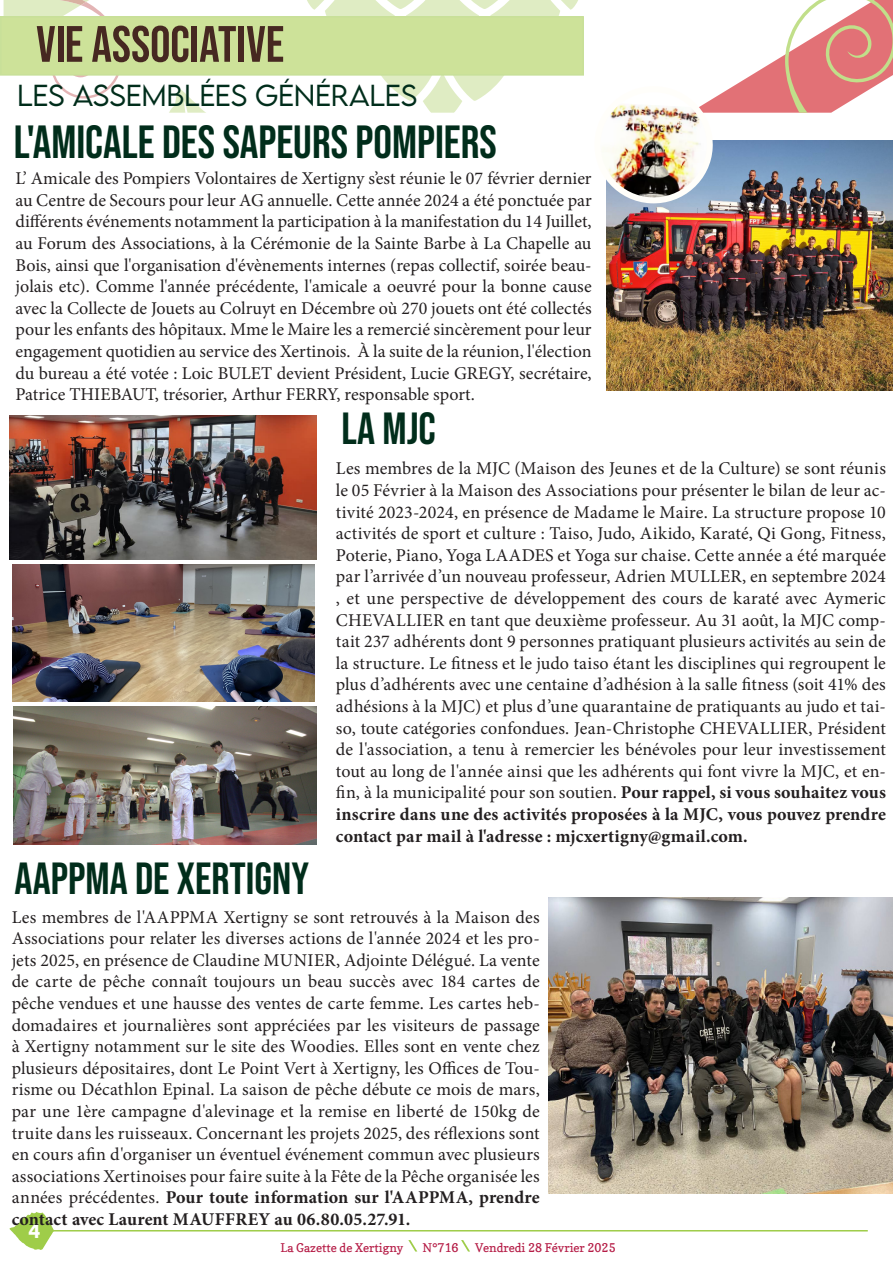
<style>
.page{position:relative;width:893px;height:1263px;background:#fff}
.page>*{position:absolute;margin:0;border:0;box-sizing:border-box;transform-origin:0 0}
.t1{font:51px "Bebas Neue";color:#462821}
.t2{font:46.5px "Bebas Neue";color:#012d1b}
.t3{font:45px "Bebas Neue";color:#012d1b}
.t4{font:300 27px "LEMONMILK";letter-spacing:-.015em;color:#002d1b}
.t5{font:700 21px "Ubuntu";color:#fff}
.t6{font:18px/21.6px "Minion Pro";color:#231f20;text-align:justify}
.t7{font:12px "Copse";color:#b51c46}
.s1{font-weight:700}
</style>
<div class="page">
<svg style="left:408px;top:1240px;width:9px;height:11px"></svg>
<svg style="left:461px;top:1240px;width:9px;height:11px"></svg>
<hr style="left:17px;top:1230px;width:851px;height:1px;background:#9fcd49">
<svg style="left:9px;top:1212px;width:45px;height:38px"></svg>
<svg style="left:4px;top:0;width:202px;height:113px"></svg>
<div style="left:1px;top:17px;width:582px;height:58px;background:#cde299"></div>
<div style="left:0;top:16px;width:584px;height:60px;border:2px solid #c8e099"></div>
<img style="left:549px;top:897px;width:344px;height:297px">
<img style="left:10px;top:416px;width:306px;height:143px">
<img style="left:12px;top:564px;width:303px;height:137px">
<img style="left:14px;top:707px;width:302px;height:137px">
<img style="left:607px;top:207px;width:286px;height:184px">
<svg style="left:298px;top:0;width:595px;height:207px"></svg>
<p class="t1" style="left:36px;top:15px;width:250px">VIE ASSOCIATIVE</p>
<p class="t4" style="left:17px;top:78px;width:402px">LES ASSEMBLÉES GÉNÉRALES</p>
<p class="t2" style="left:14px;top:116px;width:484px">L'AMICALE DES SAPEURS POMPIERS</p>
<p class="t6" style="left:16px;top:168px;width:578px">L’ Amicale des Pompiers Volontaires de Xertigny s’est réunie le 07 février dernier au Centre de Secours pour leur AG annuelle. Cette année 2024 a été ponctuée par différents événements notamment la participation à la manifestation du 14 Juillet, au Forum des Associations, à la Cérémonie de la Sainte Barbe à La Chapelle au Bois, ainsi que l'organisation d'évènements internes (repas collectif, soirée beau&shy;jolais etc). Comme l'année précédente, l'amicale a oeuvré pour la bonne cause avec la Collecte de Jouets au Colruyt en Décembre où 270 jouets ont été collectés pour les enfants des hôpitaux. Mme le Maire les a remercié sincèrement pour leur engagement quotidien au service des Xertinois. À la suite de la réunion, l'élection du bureau a été votée : Loic BULET devient Président, Lucie GREGY, secrétaire, Patrice THIEBAUT, trésorier, Arthur FERRY, responsable sport.</p>
<p class="t3" style="left:15px;top:853px;width:296px">AAPPMA DE XERTIGNY</p>
<p class="t3" style="left:342px;top:402px;width:96px">LA MJC</p>
<p class="t6" style="left:336px;top:458px;width:551px">Les membres de la MJC (Maison des Jeunes et de la Culture) se sont réunis le 05 Février à la Maison des Associations pour présenter le bilan de leur ac&shy;tivité 2023-2024, en présence de Madame le Maire. La structure propose 10 activités de sport et culture : Taiso, Judo, Aikido, Karaté, Qi Gong, Fitness, Poterie, Piano, Yoga LAADES et Yoga sur chaise. Cette année a été marquée par l’arrivée d’un nouveau professeur, Adrien MULLER, en septembre 2024 , et une perspective de développement des cours de karaté avec Aymeric CHEVALLIER en tant que deuxième professeur. Au 31 août, la MJC comp&shy;tait 237 adhérents dont 9 personnes pratiquant plusieurs activités au sein de la structure. Le fitness et le judo taiso étant les disciplines qui regroupent le plus d’adhérents avec une centaine d’adhésion à la salle fitness (soit 41% des adhésions à la MJC) et plus d’une quarantaine de pratiquants au judo et tai&shy;so, toute catégories confondues. Jean-Christophe CHEVALLIER, Président de l'association, a tenu à remercier les bénévoles pour leur investissement tout au long de l'année ainsi que les adhérents qui font vivre la MJC, et en&shy;fin, à la municipalité pour son soutien. <span class="s1">Pour rappel, si vous souhaitez vous inscrire dans une des activités proposées à la MJC, vous pouvez prendre contact par mail à l'adresse : mjcxertigny@gmail.com.</span></p>
<p class="t6" style="left:12px;top:906px;width:530px">Les membres de l'AAPPMA Xertigny se sont retrouvés à la Maison des Associations pour relater les diverses actions de l'année 2024 et les pro&shy;jets 2025, en présence de Claudine MUNIER, Adjointe Délégué. La vente de carte de pêche connaît toujours un beau succès avec 184 cartes de pêche vendues et une hausse des ventes de carte femme. Les cartes heb&shy;domadaires et journalières sont appréciées par les visiteurs de passage à Xertigny notamment sur le site des Woodies. Elles sont en vente chez plusieurs dépositaires, dont Le Point Vert à Xertigny, les Offices de Tou&shy;risme ou Décathlon Epinal. La saison de pêche débute ce mois de mars, par une 1ère campagne d'alevinage et la remise en liberté de 150kg de truite dans les ruisseaux. Concernant les projets 2025, des réflexions sont en cours afin d'organiser un éventuel événement commun avec plusieurs associations Xertinoises pour faire suite à la Fête de la Pêche organisée les années précédentes. <span class="s1">Pour toute information sur l'AAPPMA, prendre contact avec Laurent MAUFFREY au 06.80.05.27.91.</span></p>
<p class="t5" style="left:28px;top:1217px;width:13px">4</p>
<p class="t7" style="left:280px;top:1240px;width:124px">La Gazette de Xertigny</p>
<p class="t7" style="left:423px;top:1240px;width:37px">N°716</p>
<p class="t7" style="left:475px;top:1240px;width:142px">Vendredi 28 Février 2025</p>
</div>
